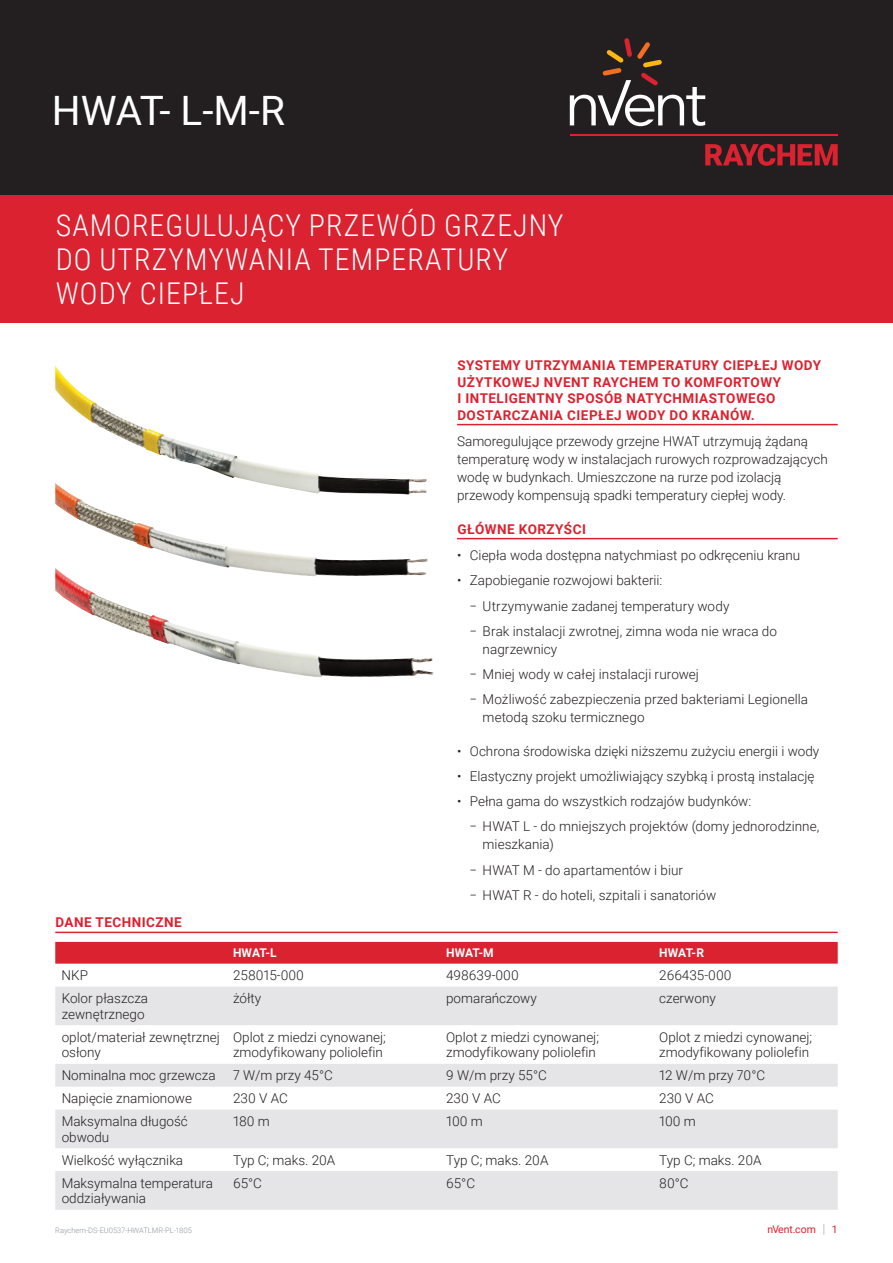
<style>
.page{position:relative;width:893px;height:1263px;background:#fff}
.page>*{position:absolute;margin:0;border:0;box-sizing:border-box;transform-origin:0 0}
.t1{font:40.5px "Roboto";color:#fff}
.t2{font:300 30px/33.8px "Roboto Condensed";letter-spacing:.035em;color:#fff}
.t3{font:300 13.5px/15.8px "Roboto";color:#231f20}
.t4{font:300 13.5px/18px "Roboto";color:#231f20;scale:.8 1}
.t5{font:700 13.5px/16.5px "Roboto";letter-spacing:.035em;color:#db2230}
.t6{font:700 12px "Roboto";letter-spacing:-.01em;color:#fff}
.t7{font:10.5px "Roboto";color:#db2230}
.t8{font:300 7.5px "Roboto";color:#8f959e}
.s1{font-weight:300;font-size:12.6px;color:#8f959e}
</style>
<div class="page">
<div style="left:0;top:0;width:893px;height:196px;background:#231f20"></div>
<svg style="left:705px;top:144px;width:133px;height:22px"></svg>
<hr style="left:570px;top:134px;width:268px;height:2px;background:#db2230">
<svg style="left:570px;top:38px;width:135px;height:88px"></svg>
<hr style="left:457px;top:424px;width:381px;height:1px;background:#db2230">
<hr style="left:457px;top:538px;width:381px;height:1px;background:#db2230">
<hr style="left:55px;top:932px;width:783px;height:1px;background:#db2230">
<div style="left:55px;top:942px;width:783px;height:22px;background:#db2230"></div>
<svg style="left:55px;top:986px;width:783px;height:224px;fill:#e5e5e8"></svg>
<img style="left:55px;top:376px;width:373px;height:201px">
<img style="left:56px;top:591px;width:378px;height:86px">
<div style="left:0;top:196px;width:893px;height:127px;background:#db2230"></div>
<h1 class="t1" style="left:52px;top:82px;width:235px">HWAT- L-M-R</h1>
<h2 class="t2" style="left:56px;top:208px;width:509px">SAMOREGULUJĄCY PRZEWÓD GRZEJNY<br>DO UTRZYMYWANIA TEMPERATURY<br>WODY CIEPŁEJ</h2>
<p class="t5" style="left:56px;top:914px;width:128px">DANE TECHNICZNE</p>
<p class="t5" style="left:457px;top:356px;width:365px">SYSTEMY UTRZYMANIA TEMPERATURY CIEPŁEJ WODY UŻYTKOWEJ NVENT RAYCHEM TO KOMFORTOWY<br>I INTELIGENTNY SPOSÓB NATYCHMIASTOWEGO DOSTARCZANIA CIEPŁEJ WODY DO KRANÓW.</p>
<p class="t3" style="left:457px;top:432px;width:372px;line-height:18px">Samoregulujące przewody grzejne HWAT utrzymują żądaną temperaturę wody w instalacjach rurowych rozprowadzających wodę w budynkach. Umieszczone na rurze pod izolacją przewody kompensują spadki temperatury ciepłej wody.</p>
<p class="t5" style="left:457px;top:520px;width:130px">GŁÓWNE KORZYŚCI</p>
<p class="t3" style="left:457px;top:547px;width:345px">• Ciepła woda dostępna natychmiast po odkręceniu kranu</p>
<p class="t3" style="left:457px;top:572px;width:207px">• Zapobieganie rozwojowi bakterii:</p>
<p class="t4" style="left:470px;top:596px;width:326px">– Utrzymywanie zadanej temperatury wody</p>
<p class="t4" style="left:483px;top:621px;width:369px;text-indent:-13px">– Brak instalacji zwrotnej, zimna woda nie wraca do nagrzewnicy</p>
<p class="t4" style="left:470px;top:665px;width:288px">– Mniej wody w całej instalacji rurowej</p>
<p class="t4" style="left:483px;top:690px;width:408px;text-indent:-13px">– Możliwość zabezpieczenia przed bakteriami Legionella metodą szoku termicznego</p>
<p class="t3" style="left:457px;top:743px;width:364px">• Ochrona środowiska dzięki niższemu zużyciu energii i wody</p>
<p class="t3" style="left:457px;top:768px;width:359px">• Elastyczny projekt umożliwiający szybką i prostą instalację</p>
<p class="t3" style="left:457px;top:793px;width:296px">• Pełna gama do wszystkich rodzajów budynków:</p>
<p class="t4" style="left:483px;top:817px;width:423px;text-indent:-13px">– HWAT L - do mniejszych projektów (domy jednorodzinne, mieszkania)</p>
<p class="t4" style="left:470px;top:860px;width:268px">– HWAT M - do apartamentów i biur</p>
<p class="t4" style="left:470px;top:885px;width:309px">– HWAT R - do hoteli, szpitali i sanatoriów</p>
<p class="t6" style="left:233px;top:944px;width:45px">HWAT-L</p>
<p class="t6" style="left:446px;top:944px;width:49px">HWAT-M</p>
<p class="t6" style="left:659px;top:944px;width:46px">HWAT-R</p>
<p class="t3" style="left:62px;top:967px;width:28px">NKP</p>
<p class="t3" style="left:233px;top:967px;width:72px">258015-000</p>
<p class="t3" style="left:446px;top:967px;width:74px">498639-000</p>
<p class="t3" style="left:659px;top:967px;width:74px">266435-000</p>
<p class="t3" style="left:62px;top:990px;width:88px">Kolor płaszcza zewnętrznego</p>
<p class="t3" style="left:233px;top:990px;width:30px">żółty</p>
<p class="t3" style="left:446px;top:990px;width:92px">pomarańczowy</p>
<p class="t3" style="left:659px;top:990px;width:58px">czerwony</p>
<p class="t3" style="left:62px;top:1028px;width:160px">oplot/materiał zewnętrznej osłony</p>
<p class="t3" style="left:233px;top:1028px;width:154px">Oplot z miedzi cynowanej; zmodyfikowany poliolefin</p>
<p class="t3" style="left:446px;top:1028px;width:154px">Oplot z miedzi cynowanej; zmodyfikowany poliolefin</p>
<p class="t3" style="left:659px;top:1028px;width:154px">Oplot z miedzi cynowanej; zmodyfikowany poliolefin</p>
<p class="t3" style="left:62px;top:1067px;width:155px">Nominalna moc grzewcza</p>
<p class="t3" style="left:233px;top:1067px;width:101px">7 W/m przy 45°C</p>
<p class="t3" style="left:446px;top:1067px;width:102px">9 W/m przy 55°C</p>
<p class="t3" style="left:659px;top:1067px;width:108px">12 W/m przy 70°C</p>
<p class="t3" style="left:62px;top:1090px;width:132px">Napięcie znamionowe</p>
<p class="t3" style="left:233px;top:1090px;width:56px">230 V AC</p>
<p class="t3" style="left:446px;top:1090px;width:56px">230 V AC</p>
<p class="t3" style="left:659px;top:1090px;width:56px">230 V AC</p>
<p class="t3" style="left:62px;top:1113px;width:128px">Maksymalna długość obwodu</p>
<p class="t3" style="left:233px;top:1113px;width:38px">180 m</p>
<p class="t3" style="left:446px;top:1113px;width:38px">100 m</p>
<p class="t3" style="left:659px;top:1113px;width:38px">100 m</p>
<p class="t3" style="left:62px;top:1151px;width:123px">Wielkość wyłącznika</p>
<p class="t3" style="left:233px;top:1151px;width:104px">Typ C; maks. 20A</p>
<p class="t3" style="left:446px;top:1151px;width:104px">Typ C; maks. 20A</p>
<p class="t3" style="left:659px;top:1151px;width:104px">Typ C; maks. 20A</p>
<p class="t3" style="left:62px;top:1174px;width:153px">Maksymalna temperatura oddziaływania</p>
<p class="t3" style="left:233px;top:1174px;width:30px">65°C</p>
<p class="t3" style="left:446px;top:1174px;width:30px">65°C</p>
<p class="t3" style="left:659px;top:1174px;width:31px">80°C</p>
<p class="t8" style="left:55px;top:1225px;width:138px">Raychem-DS-EU0537-HWATLMR-PL-1805</p>
<p class="t7" style="left:767px;top:1222px;width:72px">nVent.com <span class="s1">|</span> 1</p>
</div>
